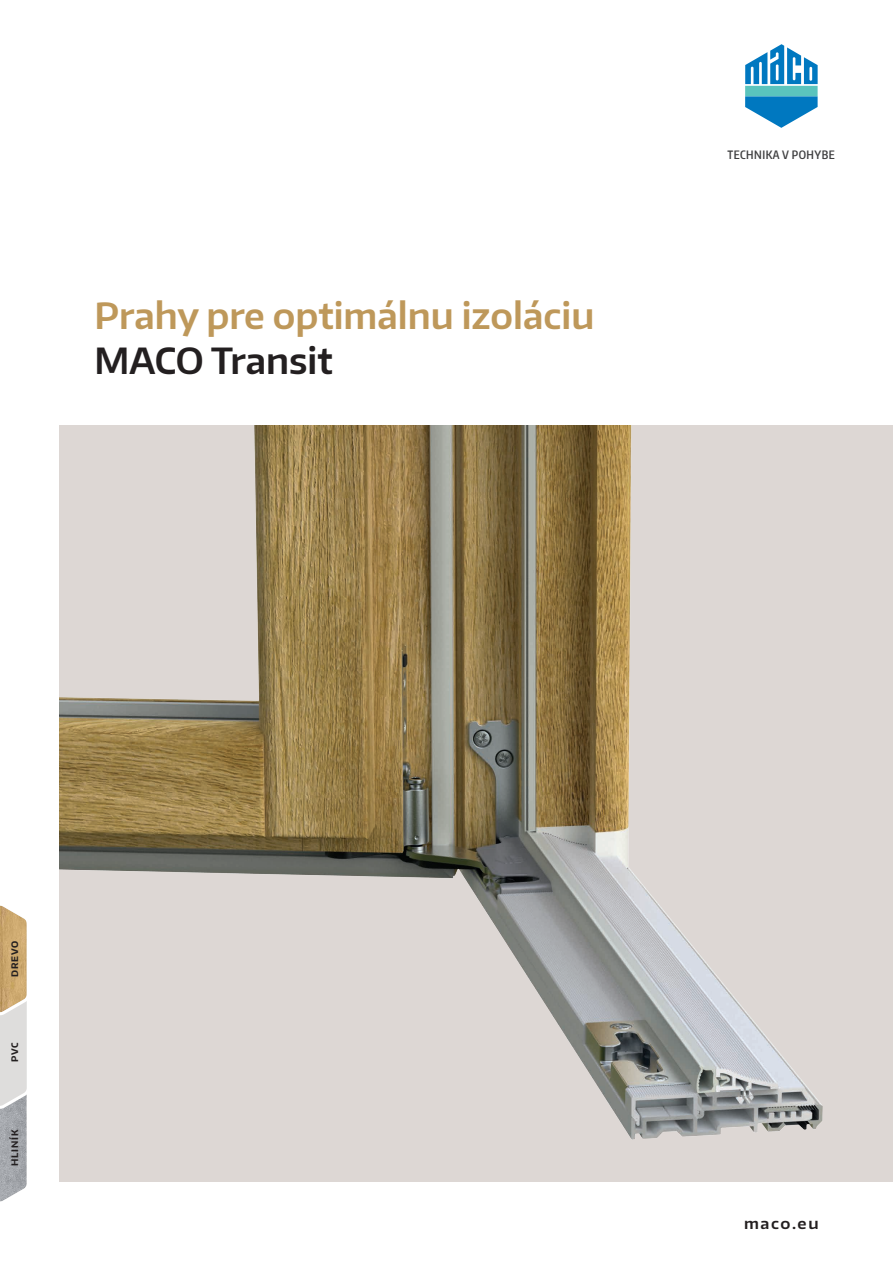
<style>
.page{position:relative;width:893px;height:1263px;background:#fff}
.page>*{position:absolute;margin:0;border:0;box-sizing:border-box;transform-origin:0 0}
.Headline_U1_gold{font:600 36px "Encode Sans Normal";color:#be985a}
.Headline_U1_schwarz{font:600 36px "Encode Sans Normal";color:#231f20}
.URL_U1{font:600 15px "Encode Sans Wide";letter-spacing:.105em;color:#231f20}
.t1{font:600 11.55px "Encode Sans Compressed";letter-spacing:.04em;color:#3e3e3f}
.Material_U1{font:700 9px "Encode Sans Normal";letter-spacing:.1em;color:#231f20}
</style>
<div class="page">
<div style="left:60px;top:425px;width:833px;height:757px;background:#ddd7d4"></div>
<img style="left:60px;top:425px;width:763px;height:715px">
<svg style="left:0;top:905px;width:27px;height:297px;background:#c8beae"></svg>
<svg style="left:745px;top:44px;width:73px;height:84px"></svg>
<p class="Headline_U1_gold" style="left:95px;top:292px;width:501px">Prahy pre optimálnu izoláciu</p>
<p class="Headline_U1_schwarz" style="left:95px;top:337px;width:240px">MACO Transit</p>
<p class="t1" style="left:727px;top:147px;width:109px">TECHNIKA V POHYBE</p>
<p class="Material_U1" style="left:9px;top:977px;width:38px;rotate:-90deg">DREVO</p>
<p class="Material_U1" style="left:9px;top:1062px;width:21px;rotate:-90deg">PVC</p>
<p class="Material_U1" style="left:9px;top:1166px;width:38px;rotate:-90deg">HLINÍK</p>
<p class="URL_U1" style="left:744px;top:1213px;width:76px">maco.eu</p>
</div>
